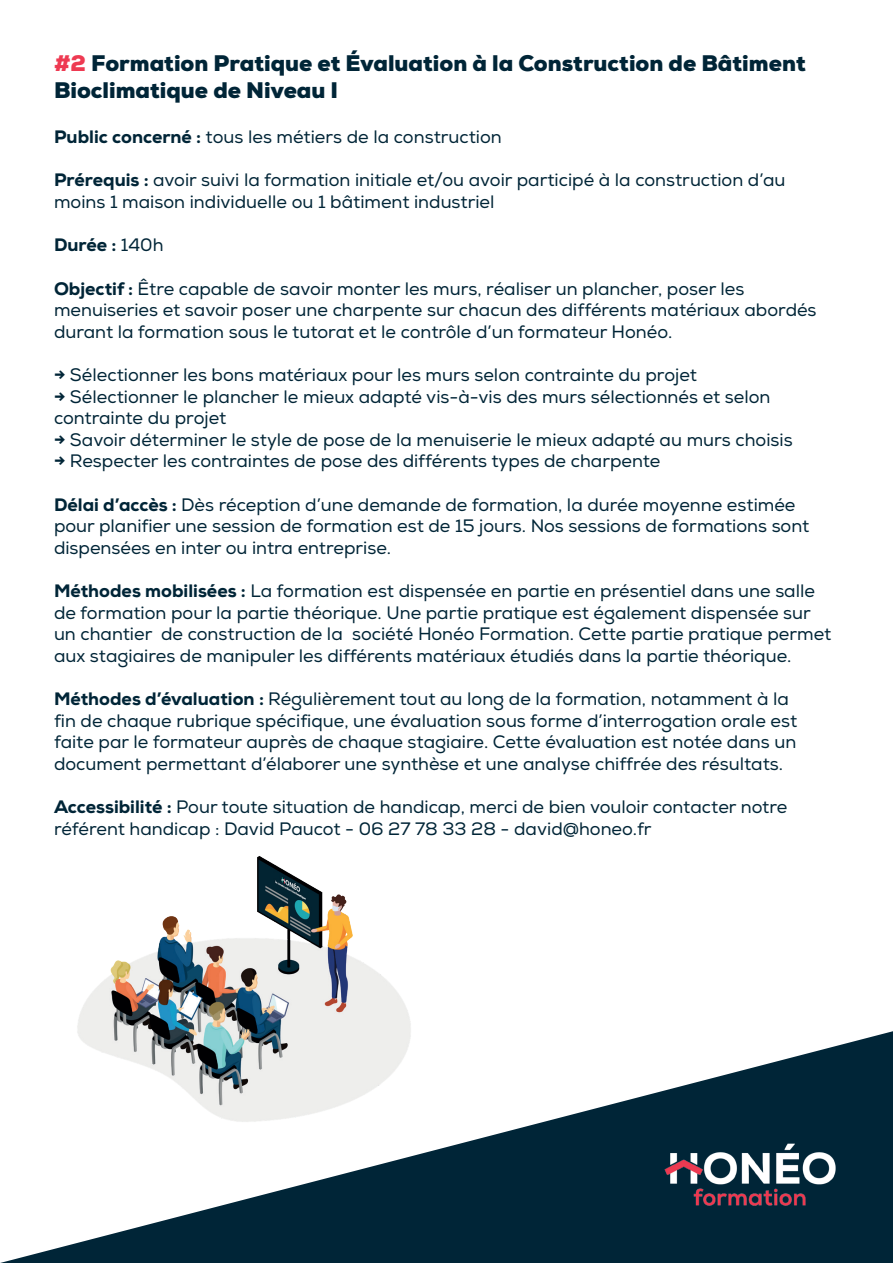
<style>
.page{position:relative;width:893px;height:1263px;background:#fff}
.page>*{position:absolute;margin:0;border:0;box-sizing:border-box;transform-origin:0 0}
.t1{font:900 22.5px/27px "Nexa";color:#002537}
.t2{font:18px/21.6px "Nexa";color:#002537}
.t3{font:800 18px "Nexa";letter-spacing:-.005em;color:#002537}
.s1{color:#ee3a52}
.s2{font-weight:800}
.s3{font-weight:400}
</style>
<div class="page">
<img style="left:77px;top:856px;width:334px;height:175px">
<svg style="left:0;top:1031px;width:893px;height:232px"></svg>
<img style="left:661px;top:1140px;width:178px;height:69px">
<p class="t1" style="left:54px;top:50px;width:753px"><span class="s1">#2</span> Formation Pratique et Évaluation à la Construction de Bâtiment<br>Bioclimatique de Niveau I</p>
<p class="t2" style="left:54px;top:127px;width:449px"><span class="s2">Public concerné :</span> tous les métiers de la construction</p>
<p class="t2" style="left:54px;top:170px;width:733px"><span class="s2">Prérequis :</span> avoir suivi la formation initiale et/ou avoir participé à la construction d’au moins 1 maison individuelle ou 1 bâtiment industriel</p>
<p class="t3" style="left:54px;top:234px;width:111px">Durée : <span class="s3">140h</span></p>
<p class="t2" style="left:54px;top:278px;width:764px"><span class="s2">Objectif :</span> Être capable de savoir monter les murs, réaliser un plancher, poser les menuiseries et savoir poser une charpente sur chacun des différents matériaux abordés durant la formation sous le tutorat et le contrôle d’un formateur Honéo.</p>
<p class="t2" style="left:54px;top:364px;width:644px"><span class="s2">→</span> Sélectionner les bons matériaux pour les murs selon contrainte du projet</p>
<p class="t2" style="left:54px;top:386px;width:718px"><span class="s2">→</span> Sélectionner le plancher le mieux adapté vis-à-vis des murs sélectionnés et selon contrainte du projet</p>
<p class="t2" style="left:54px;top:429px;width:740px"><span class="s2">→</span> Savoir déterminer le style de pose de la menuiserie le mieux adapté au murs choisis</p>
<p class="t2" style="left:54px;top:451px;width:608px"><span class="s2">→</span> Respecter les contraintes de pose des différents types de charpente</p>
<p class="t2" style="left:54px;top:494px;width:757px"><span class="s2">Délai d’accès :</span> Dès réception d’une demande de formation, la durée moyenne estimée pour planifier une session de formation est de 15 jours. Nos sessions de formations sont dispensées en inter ou intra entreprise.</p>
<p class="t2" style="left:54px;top:580px;width:779px"><span class="s2">Méthodes mobilisées :</span> La formation est dispensée en partie en présentiel dans une salle de formation pour la partie théorique. Une partie pratique est également dispensée sur un chantier de construction de la société Honéo Formation. Cette partie pratique permet aux stagiaires de manipuler les différents matériaux étudiés dans la partie théorique.</p>
<p class="t2" style="left:54px;top:688px;width:745px"><span class="s2">Méthodes d’évaluation :</span> Régulièrement tout au long de la formation, notamment à la fin de chaque rubrique spécifique, une évaluation sous forme d’interrogation orale est faite par le formateur auprès de chaque stagiaire. Cette évaluation est notée dans un document permettant d’élaborer une synthèse et une analyse chiffrée des résultats.</p>
<p class="t2" style="left:54px;top:796px;width:735px"><span class="s2">Accessibilité :</span> Pour toute situation de handicap, merci de bien vouloir contacter notre référent handicap : David Paucot - 06 27 78 33 28 - david@honeo.fr</p>
</div>
